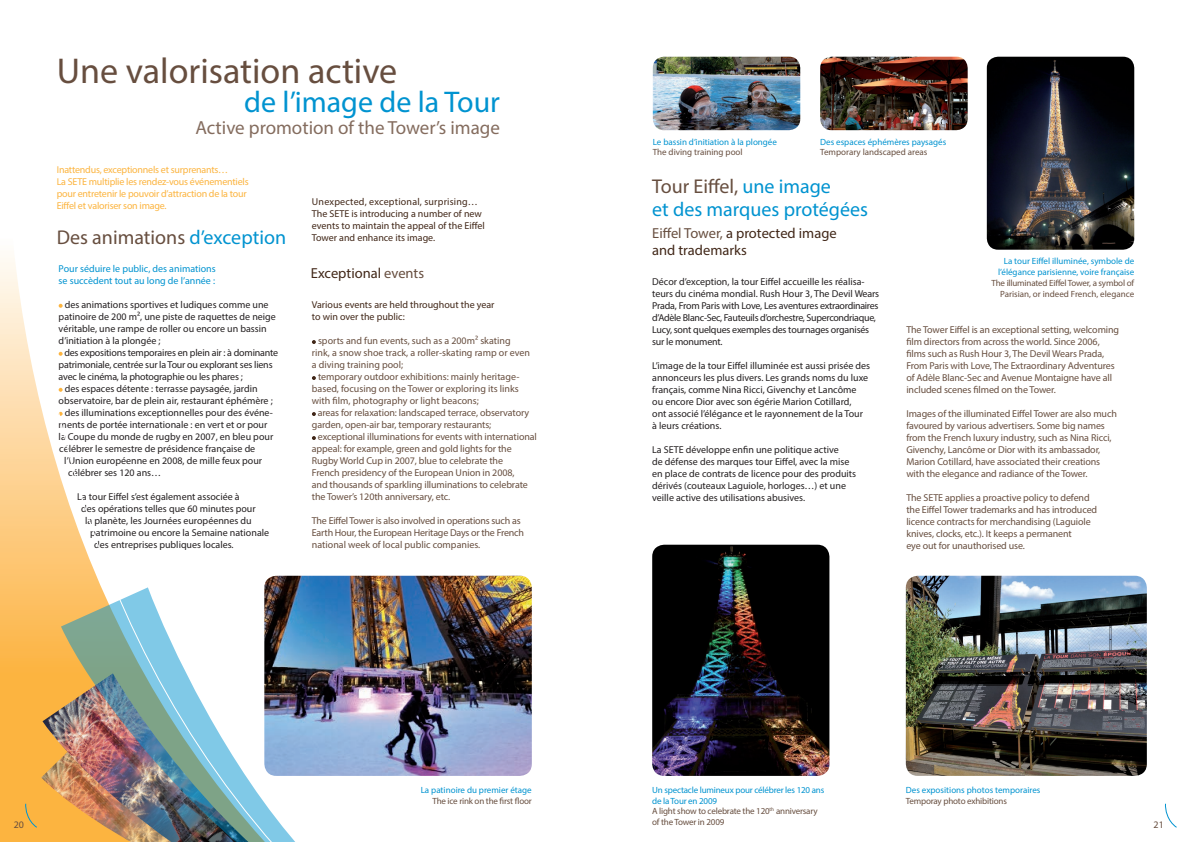
<style>
.page{position:relative;width:1191px;height:842px;background:#fff}
.page>*{position:absolute;margin:0;border:0;box-sizing:border-box;transform-origin:0 0}
.t1{font:36px "Myriad Pro";color:#674e3f}
.t2{font:30px "Myriad Pro";color:#0093d0}
.t3{font:20px/23px "Myriad Pro";color:#0093d0}
.t4{font:20px "Myriad Pro";color:#674e3f}
.t5{font:19px "Myriad Pro";color:#846c5e}
.t6{font:14.5px/17.4px "Myriad Pro";color:#412718}
.t7{font:10px/12px "Myriad Pro";letter-spacing:-.01em;color:#674e3f}
.t8{font:10px/12px "Myriad Pro";color:#231f20}
.t9{font:10px/12px "Myriad Pro";letter-spacing:-.02em;color:#231f20}
.t10{font:10px/12px "Myriad Pro";color:#412718}
.t11{font:10px/12px "Myriad Pro";letter-spacing:-.02em;color:#fcb43f}
.t12{font:10px/12px "Myriad Pro";color:#0093d0}
.t13{font:9px/10.8px "Myriad Pro";color:#0093d0;text-align:right}
.t14{font:9px/10.8px "Myriad Pro";letter-spacing:-.015em;color:#674e3f;text-align:right}
.t15{font:9px/10.8px "Myriad Pro";letter-spacing:-.02em;color:#0093d0}
.s1{color:#674e3f}
.s2{color:#0093d0}
</style>
<div class="page">
<svg style="left:1164px;top:803px;width:13px;height:25px"></svg>
<svg style="left:312px;top:340px;width:4px;height:4px"></svg>
<svg style="left:312px;top:376px;width:4px;height:4px"></svg>
<svg style="left:312px;top:412px;width:4px;height:4px"></svg>
<svg style="left:312px;top:436px;width:4px;height:4px"></svg>
<img style="left:653px;top:57px;width:147px;height:73px">
<img style="left:986px;top:57px;width:148px;height:193px">
<img style="left:820px;top:57px;width:147px;height:73px">
<img style="left:299px;top:576px;width:233px;height:200px">
<svg style="left:2px;top:257px;width:297px;height:585px"></svg>
<img style="left:905px;top:576px;width:241px;height:200px">
<img style="left:652px;top:545px;width:177px;height:231px">
<h1 class="t1" style="left:57px;top:49px;width:342px">Une valorisation active</h1>
<h2 class="t2" style="left:244px;top:83px;width:257px">de l’image de la Tour</h2>
<h3 class="t5" style="left:195px;top:116px;width:306px">Active promotion of the Tower’s image</h3>
<p class="t11" style="left:57px;top:164px;width:193px">Inattendus, exceptionnels et surprenants…<br>La SETE multiplie les rendez-vous événementiels pour entretenir le pouvoir d’attraction de la tour Eiffel et valoriser son image.</p>
<p class="t13" style="left:653px;top:136px;width:126px">Le bassin d’initiation à la plongée</p>
<p class="t14" style="left:653px;top:147px;width:91px">The diving training pool</p>
<p class="t13" style="left:820px;top:136px;width:128px">Des espaces éphémères paysagés</p>
<p class="t14" style="left:820px;top:147px;width:109px">Temporary landscaped areas</p>
<h3 class="t3" style="left:652px;top:175px;width:217px"><span class="s1">Tour Eiffel,</span> une image<br>et des marques protégées</h3>
<p class="t10" style="left:312px;top:196px;width:174px">Unexpected, exceptional, surprising… The SETE is introducing a number of new events to maintain the appeal of the Eiffel Tower and enhance its image.</p>
<h3 class="t4" style="left:57px;top:225px;width:231px">Des animations <span class="s2">d’exception</span></h3>
<h3 class="t6" style="left:652px;top:224px;width:186px"><span class="s1">Eiffel Tower,</span> a protected image and trademarks</h3>
<h3 class="t6" style="left:311px;top:264px;width:115px">Exceptional <span class="s1">events</span></h3>
<p class="t9" style="left:652px;top:276px;width:228px">Décor d’exception, la tour Eiffel accueille les réalisa&shy;teurs du cinéma mondial. Rush Hour 3, The Devil Wears Prada, From Paris with Love, Les aventures extraordinaires d’Adèle Blanc-Sec, Fauteuils d’orchestre, Supercondriaque, Lucy, sont quelques exemples des tournages organisés sur le monument.</p>
<p class="t8" style="left:652px;top:360px;width:219px">L’image de la tour Eiffel illuminée est aussi prisée des annonceurs les plus divers. Les grands noms du luxe français, comme Nina Ricci, Givenchy et Lancôme<br>ou encore Dior avec son égérie Marion Cotillard,<br>ont associé l’élégance et le rayonnement de la Tour à leurs créations.</p>
<p class="t8" style="left:652px;top:444px;width:205px">La SETE développe enfin une politique active<br>de défense des marques tour Eiffel, avec la mise en place de contrats de licence pour des produits dérivés (couteaux Laguiole, horloges…) et une veille active des utilisations abusives.</p>
<p class="t13" style="left:998px;top:256px;width:138px">La tour Eiffel illuminée, symbole de l’élégance parisienne, voire française</p>
<p class="t14" style="left:991px;top:277px;width:144px">The illuminated Eiffel Tower, a symbol of<br>Parisian, or indeed French, elegance</p>
<p class="t12" style="left:59px;top:262px;width:159px">Pour séduire le public, des animations se succèdent tout au long de l’année :</p>
<p class="t8" style="left:65px;top:298px;width:205px">des animations sportives et ludiques comme une</p>
<p class="t8" style="left:59px;top:310px;width:219px">patinoire de 200 m², une piste de raquettes de neige</p>
<p class="t8" style="left:59px;top:322px;width:209px">véritable, une rampe de roller ou encore un bassin</p>
<p class="t8" style="left:59px;top:334px;width:103px">d’initiation à la plongée ;</p>
<p class="t9" style="left:64px;top:346px;width:215px">des expositions temporaires en plein air : à dominante</p>
<p class="t9" style="left:59px;top:358px;width:215px">patrimoniale, centrée sur la Tour ou explorant ses liens</p>
<p class="t9" style="left:59px;top:370px;width:186px">avec le cinéma, la photographie ou les phares ;</p>
<p class="t8" style="left:65px;top:382px;width:194px">des espaces détente : terrasse paysagée, jardin</p>
<p class="t8" style="left:59px;top:394px;width:216px">observatoire, bar de plein air, restaurant éphémère ;</p>
<p class="t8" style="left:65px;top:406px;width:210px">des illuminations exceptionnelles pour des événe-</p>
<p class="t8" style="left:59px;top:418px;width:210px">ments de portée internationale : en vert et or pour</p>
<p class="t8" style="left:59px;top:430px;width:216px">la Coupe du monde de rugby en 2007, en bleu pour</p>
<p class="t8" style="left:59px;top:442px;width:198px">célébrer le semestre de présidence française de</p>
<p class="t8" style="left:64px;top:454px;width:199px">l’Union européenne en 2008, de mille feux pour</p>
<p class="t8" style="left:68px;top:466px;width:94px">célébrer ses 120 ans…</p>
<p class="t8" style="left:77px;top:490px;width:164px">La tour Eiffel s’est également associée à</p>
<p class="t8" style="left:81px;top:502px;width:176px">des opérations telles que 60 minutes pour</p>
<p class="t8" style="left:85px;top:514px;width:168px">la planète, les Journées européennes du</p>
<p class="t8" style="left:90px;top:526px;width:180px">patrimoine ou encore la Semaine nationale</p>
<p class="t8" style="left:94px;top:538px;width:141px">des entreprises publiques locales.</p>
<p class="t10" style="left:312px;top:298px;width:184px">Various events are held throughout the year to win over the public:</p>
<p class="t7" style="left:312px;top:334px;width:220px;text-indent:6px">sports and fun events, such as a 200m² skating rink, a snow shoe track, a roller-skating ramp or even a diving training pool;</p>
<p class="t7" style="left:318px;top:370px;width:203px">temporary outdoor exhibitions: mainly heritage-</p>
<p class="t7" style="left:312px;top:382px;width:208px">based, focusing on the Tower or exploring its links</p>
<p class="t7" style="left:312px;top:394px;width:168px">with film, photography or light beacons;</p>
<p class="t7" style="left:318px;top:406px;width:213px">areas for relaxation: landscaped terrace, observatory</p>
<p class="t7" style="left:312px;top:418px;width:181px">garden, open-air bar, temporary restaurants;</p>
<p class="t7" style="left:318px;top:430px;width:221px">exceptional illuminations for events with international</p>
<p class="t7" style="left:312px;top:442px;width:201px">appeal: for example, green and gold lights for the</p>
<p class="t7" style="left:312px;top:454px;width:193px">Rugby World Cup in 2007, blue to celebrate the</p>
<p class="t7" style="left:312px;top:466px;width:204px">French presidency of the European Union in 2008,</p>
<p class="t7" style="left:312px;top:478px;width:217px">and thousands of sparkling illuminations to celebrate</p>
<p class="t7" style="left:312px;top:490px;width:140px">the Tower’s 120th anniversary, etc.</p>
<p class="t7" style="left:312px;top:514px;width:214px">The Eiffel Tower is also involved in operations such as<br>Earth Hour, the European Heritage Days or the French national week of local public companies.</p>
<p class="t7" style="left:906px;top:323px;width:214px">The Tower Eiffel is an exceptional setting, welcoming film directors from across the world. Since 2006, films such as Rush Hour 3, The Devil Wears Prada, From Paris with Love, The Extraordinary Adventures of Adèle Blanc-Sec and Avenue Montaigne have all included scenes filmed on the Tower.</p>
<p class="t7" style="left:906px;top:407px;width:212px">Images of the illuminated Eiffel Tower are also much favoured by various advertisers. Some big names from the French luxury industry, such as Nina Ricci, Givenchy, Lancôme or Dior with its ambassador, Marion Cotillard, have associated their creations with the elegance and radiance of the Tower.</p>
<p class="t7" style="left:906px;top:491px;width:192px">The SETE applies a proactive policy to defend the Eiffel Tower trademarks and has introduced licence contracts for merchandising (Laguiole knives, clocks, etc.). It keeps a permanent<br>eye out for unauthorised use.</p>
<p class="t7" style="left:14px;top:818px;width:12px">20</p>
<p class="t13" style="left:421px;top:784px;width:113px">La patinoire du premier étage</p>
<p class="t14" style="left:432px;top:795px;width:101px">The ice rink on the first floor</p>
<p class="t15" style="left:652px;top:784px;width:174px">Un spectacle lumineux pour célébrer les 120 ans de la Tour en 2009<br><span class="s1">A light show to celebrate the 120</span><sup>th</sup> <span class="s1">anniversary of the Tower in 2009</span></p>
<p class="t13" style="left:905px;top:784px;width:136px">Des expositions photos temporaires</p>
<p class="t14" style="left:905px;top:795px;width:103px">Temporay photo exhibitions</p>
<p class="t7" style="left:1153px;top:818px;width:12px">21</p>
</div>
